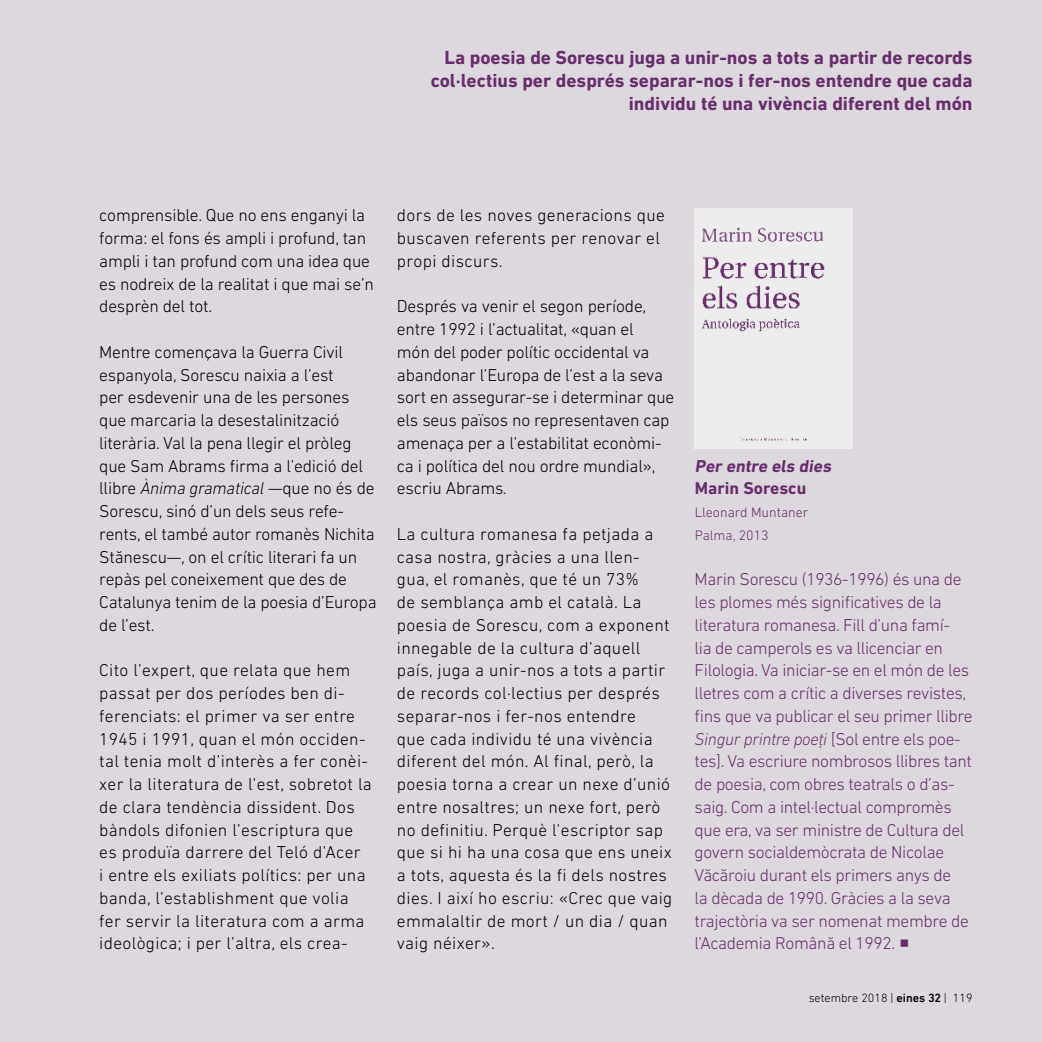
<style>
.page{position:relative;width:1042px;height:1042px;background:#ddd8dd}
.page>*{position:absolute;margin:0;border:0;box-sizing:border-box;transform-origin:0 0}
.t1{font:700 19.25px/22.8px "DIN Next LT Pro";color:#662e6b;text-align:right}
.t2{font:300 17.5px/22.8px "DIN Next LT Pro";letter-spacing:.02em;color:#000}
.t3{font:300 17.5px/22.8px "DIN Next LT Pro";letter-spacing:-.01em;color:#000}
.t4{font:300 17.5px/22.8px "DIN Next LT Pro";letter-spacing:-.02em;color:#662e6b}
.t5{font:700 17.5px/22.8px "DIN Next LT Pro";color:#662e6b}
.t6{font:300 14px/22.8px "DIN Next LT Pro";color:#662e6b}
.t7{font:300 12.25px "DIN Next LT Pro";color:#000}
.s1{font-style:italic}
.s2{font-weight:500}
</style>
<div class="page">
<img style="left:694px;top:208px;width:159px;height:241px">
<p class="t1" style="left:431px;top:46px;width:543px">La poesia de Sorescu juga a unir-nos a tots a partir de records col·lectius per després separar-nos i fer-nos entendre que cada individu té una vivència diferent del món</p>
<p class="t3" style="left:99px;top:204px;width:276px">comprensible. Que no ens enganyi la forma: el fons és ampli i profund, tan ampli i tan profund com una idea que es nodreix de la realitat i que mai se’n desprèn del tot.</p>
<p class="t3" style="left:99px;top:340px;width:279px">Mentre començava la Guerra Civil espanyola, Sorescu naixia a l’est<br>per esdevenir una de les persones que marcaria la desestalinització literària. Val la pena llegir el pròleg que Sam Abrams firma a l’edició del llibre <span class="s1">Ànima gramatical</span> —que no és de Sorescu, sinó d’un dels seus refe&shy;rents, el també autor romanès Nichita Stănescu—, on el crític literari fa un repàs pel coneixement que des de Catalunya tenim de la poesia d’Europa de l’est.</p>
<p class="t2" style="left:99px;top:659px;width:274px">Cito l’expert, que relata que hem passat per dos períodes ben di&shy;ferenciats: el primer va ser entre 1945 i 1991, quan el món occiden&shy;tal tenia molt d’interès a fer conèi&shy;xer la literatura de l’est, sobretot la de clara tendència dissident. Dos bàndols difonien l’escriptura que es produïa darrere del Teló d’Acer<br>i entre els exiliats polítics: per una banda, l’establishment que volia fer servir la literatura com a arma ideològica; i per l’altra, els crea-</p>
<p class="t2" style="left:397px;top:204px;width:269px">dors de les noves generacions que buscaven referents per renovar el propi discurs.</p>
<p class="t3" style="left:397px;top:295px;width:279px">Després va venir el segon període, entre 1992 i l’actualitat, «quan el<br>món del poder polític occidental va abandonar l’Eur opa de l’est a la seva sort en assegurar-se i determinar que els seus països no representaven cap amenaça per a l’estabilitat econòmi&shy;ca i política del nou ordre mundial», escriu Abrams<span class="s1">.</span></p>
<p class="t2" style="left:397px;top:522px;width:277px">La cultura romanesa fa petjada a casa nostra, gràcies a una llen&shy;gua, el romanès, que té un 73%<br>de semblança amb el català. La poesia de Sorescu, com a exponent innegable de la cultura d’aquell país, juga a unir-nos a tots a partir de records col·lectius per després separar-nos i fer-nos entendre<br>que cada individu té una vivència diferent del món. Al final, però, la poesia torna a crear un nexe d’unió entre nosaltres; un nexe fort, però no definitiu. Perquè l’escriptor sap que si hi ha una cosa que ens uneix a tots, aquesta és la fi dels nostres dies. I així ho escriu: «Crec que vaig emmalaltir de mort / un dia / quan vaig néixer».</p>
<p class="t5" style="left:695px;top:454px;width:141px">Per entre els dies<br>Marin Sorescu</p>
<p class="t6" style="left:695px;top:501px;width:115px">Lleonard Muntaner<br>Palma, 2013</p>
<p class="t4" style="left:694px;top:568px;width:279px">Marin Sorescu (1936-1996) és una de les plomes més significatives de la literatura romanesa. Fill d’una famí-<br>lia de camperols es va llicenciar en Filologia. Va iniciar-se en el món de les lletres com a crític a diverses revistes, fins que va publicar el seu primer llibre <span class="s1">Singur printre poeți</span> [Sol entre els poe&shy;tes]. Va escriure nombrosos llibres tant de poesia, com obres teatrals o d’as&shy;saig. Com a intel·lectual compromès que era, va ser ministre de Cultura del govern socialdemòcrata de Nicolae Văcăroiu durant els primers anys de<br>la dècada de 1990. Gràcies a la seva trajectòria va ser nomenat membre de l’Academia Română el 1992.</p>
<p class="t7" style="left:809px;top:990px;width:165px">setembre 2018 | <span class="s2">eines 32</span> | 119</p>
</div>
